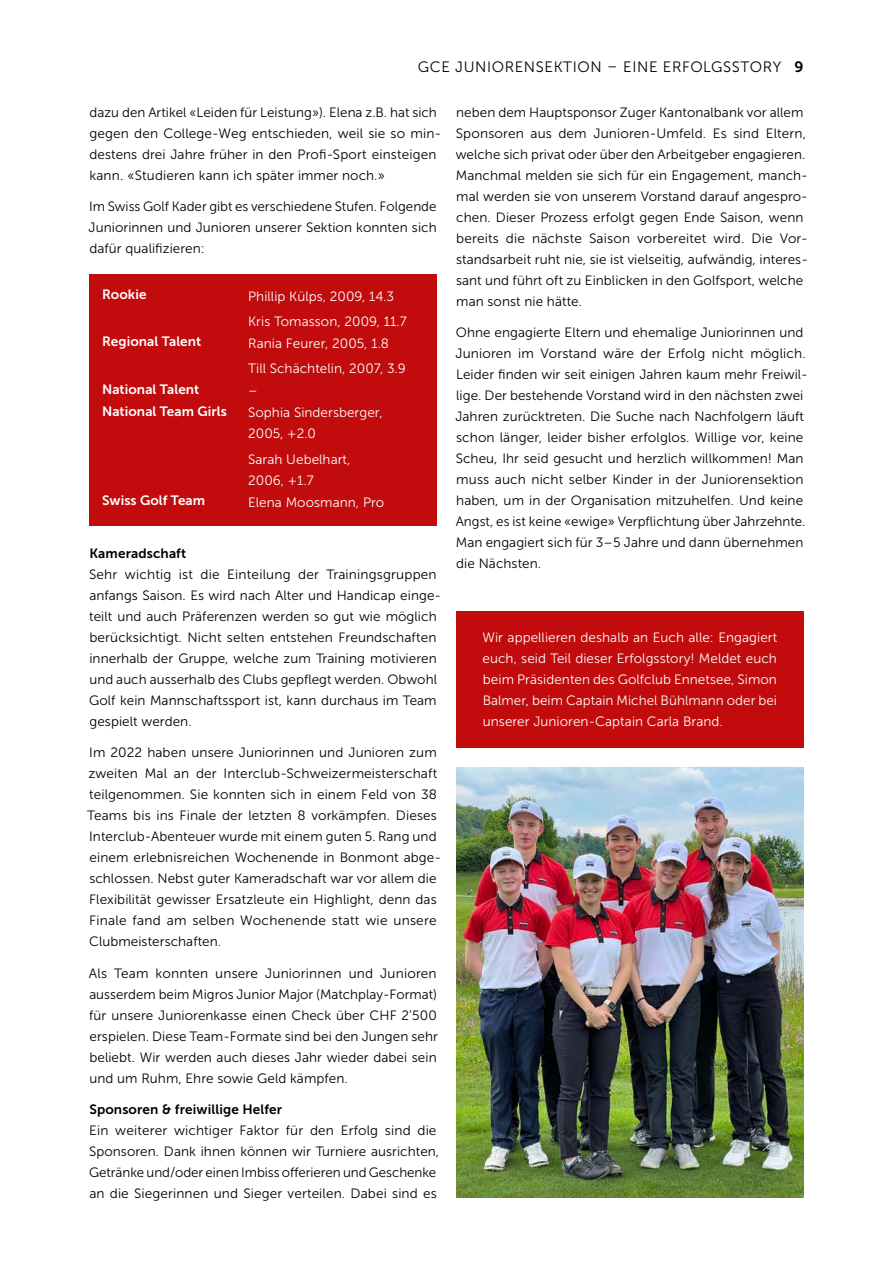
<style>
.page{position:relative;width:893px;height:1263px;background:#fff}
.page>*{position:absolute;margin:0;border:0;box-sizing:border-box;transform-origin:0 0}
.t1{font:15px "Museo Sans 300";letter-spacing:.04em;color:#000}
.t2{font:15px "Museo Sans 700";color:#000}
.t3{font:13.5px/21px "Museo Sans 300";letter-spacing:.005em;color:#000}
.t4{font:13.5px/21px "Museo Sans 300";letter-spacing:.005em;color:#fff}
.t5{font:13.5px "Museo Sans 700";letter-spacing:.005em;color:#fff}
.t6{font:13.5px "Museo Sans 700";letter-spacing:.01em;color:#000}
</style>
<div class="page">
<div style="left:89px;top:274px;width:348px;height:251px;background:#c10b0c"></div>
<img style="left:456px;top:768px;width:348px;height:430px">
<div style="left:456px;top:611px;width:348px;height:136px;background:#c10b0c"></div>
<p class="t1" style="left:418px;top:59px;width:57px">GCE Juniorensektion</p>
<p class="t1" style="left:607px;top:59px;width:26px">– eine</p>
<p class="t1" style="left:663px;top:59px;width:19px">Erfolgsstory</p>
<p class="t2" style="left:795px;top:59px;width:11px">9</p>
<p class="t3" style="left:89px;top:101px;width:353px">dazu den Artikel «Leiden für Leistung»). Elena z.B. hat sich gegen den College-Weg entschieden, weil sie so min&shy;destens drei Jahre früher in den Profi-Sport einsteigen kann. «Studieren kann ich später immer noch.»</p>
<p class="t3" style="left:89px;top:196px;width:350px;text-align:justify">Im Swiss Golf Kader gibt es verschiedene Stufen. Folgende Juniorinnen und Junioren unserer Sektion konnten sich dafür qualifizieren:</p>
<p class="t5" style="left:102px;top:287px;width:46px">Rookie</p>
<p class="t4" style="left:248px;top:283px;width:160px;line-height:25.2px">Phillip Külps, 2009, 14.3<br>Kris Tomasson, 2009, 11.7</p>
<p class="t5" style="left:102px;top:334px;width:101px">Regional Talent</p>
<p class="t4" style="left:248px;top:331px;width:159px;line-height:25.2px">Rania Feurer, 2005, 1.8<br>Till Schächtelin, 2007, 3.9</p>
<p class="t5" style="left:102px;top:381px;width:99px">National Talent</p>
<p class="t4" style="left:248px;top:380px;width:11px">–</p>
<p class="t5" style="left:102px;top:403px;width:126px">National Team Girls</p>
<p class="t4" style="left:248px;top:402px;width:136px">Sophia Sindersberger,<br>2005, +2.0</p>
<p class="t4" style="left:248px;top:449px;width:104px">Sarah Uebelhart,<br>2006, +1.7</p>
<p class="t5" style="left:102px;top:493px;width:105px">Swiss Golf Team</p>
<p class="t4" style="left:248px;top:492px;width:138px">Elena Moosmann, Pro</p>
<p class="t6" style="left:89px;top:545px;width:98px">Kameradschaft</p>
<p class="t3" style="left:89px;top:563px;width:354px">Sehr wichtig ist die Einteilung der Trainingsgruppen anfangs Saison. Es wird nach Alter und Handicap einge&shy;teilt und auch Präferenzen werden so gut wie möglich berücksichtigt. Nicht selten entstehen Freundschaften innerhalb der Gruppe, welche zum Training motivieren und auch ausserhalb des Clubs gepflegt werden. Obwohl Golf kein Mannschaftssport ist, kann durchaus im Team gespielt werden.</p>
<p class="t3" style="left:87px;top:742px;width:355px">Im 2022 haben unsere Juniorinnen und Junioren zum zweiten Mal an der Interclub-Schweizermeisterschaft teilgenommen. Sie konnten sich in einem Feld von 38<br>Teams bis ins Finale der letzten 8 vorkämpfen. Dieses Interclub-Abenteuer wurde mit einem guten 5. Rang und einem erlebnisreichen Wochenende in Bonmont abge&shy;schlossen. Nebst guter Kameradschaft war vor allem die Flexibilität gewisser Ersatzleute ein Highlight, denn das Finale fand am selben Wochenende statt wie unsere Clubmeisterschaften.</p>
<p class="t3" style="left:89px;top:962px;width:351px;text-align:justify">Als Team konnten unsere Juniorinnen und Junioren ausserdem beim Migros Junior Major (Matchplay-Format) für unsere Juniorenkasse einen Check über CHF 2’500 erspielen. Diese Team-Formate sind bei den Jungen sehr beliebt. Wir werden auch dieses Jahr wieder dabei sein und um Ruhm, Ehre sowie Geld kämpfen.</p>
<p class="t6" style="left:89px;top:1102px;width:194px">Sponsoren &amp; freiwillige Helfer</p>
<p class="t3" style="left:89px;top:1120px;width:352px">Ein weiterer wichtiger Faktor für den Erfolg sind die Sponsoren. Dank ihnen können wir Turniere ausrichten, Getränke und/oder einen Imbiss offerieren und Geschenke an die Siegerinnen und Sieger verteilen. Dabei sind es</p>
<p class="t3" style="left:456px;top:101px;width:354px">neben dem Hauptsponsor Zuger Kantonalbank vor allem Sponsoren aus dem Junioren-Umfeld. Es sind Eltern, welche sich privat oder über den Arbeitgeber engagieren.<br>Manchmal melden sie sich für ein Engagement, manch&shy;mal werden sie von unserem Vorstand darauf angespro&shy;chen. Dieser Prozess erfolgt gegen Ende Saison, wenn bereits die nächste Saison vorbereitet wird. Die Vor&shy;standsarbeit ruht nie, sie ist vielseitig, aufwändig, interes&shy;sant und führt oft zu Einblicken in den Golfsport, welche man sonst nie hätte.</p>
<p class="t3" style="left:455px;top:322px;width:354px">Ohne engagierte Eltern und ehemalige Juniorinnen und Junioren im Vorstand wäre der Erfolg nicht möglich.<br>Leider finden wir seit einigen Jahren kaum mehr Freiwil&shy;lige. Der bestehende Vorstand wird in den nächsten zwei Jahren zurücktreten. Die Suche nach Nachfolgern läuft schon länger, leider bisher erfolglos. Willige vor, keine Scheu, Ihr seid gesucht und herzlich willkommen! Man muss auch nicht selber Kinder in der Juniorensektion haben, um in der Organisation mitzuhelfen. Und keine Angst, es ist keine «ewige» Verpflichtung über Jahrzehnte.<br>Man engagiert sich für 3–5 Jahre und dann übernehmen die Nächsten.</p>
<p class="t4" style="left:482px;top:626px;width:296px;text-align:justify">Wir appellieren deshalb an Euch alle: Engagiert euch, seid Teil dieser Erfolgsstory! Meldet euch beim Präsidenten des Golfclub Ennetsee, Simon Balmer, beim Captain Michel Bühlmann oder bei unserer Junioren-Captain Carla Brand.</p>
</div>
